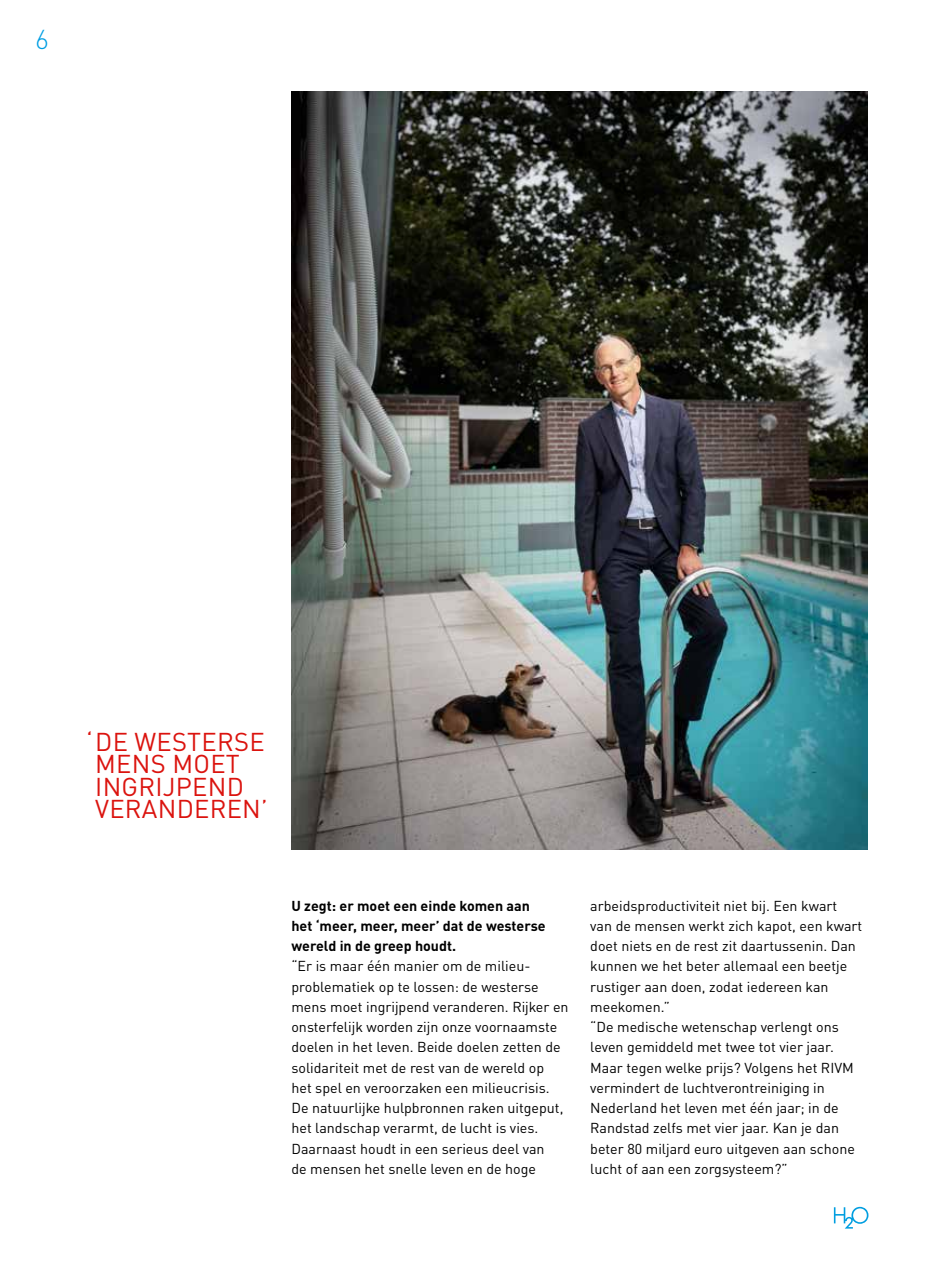
<style>
.page{position:relative;width:936px;height:1263px;background:#fff}
.page>*{position:absolute;margin:0;border:0;box-sizing:border-box;transform-origin:0 0}
.t1{font:300 27px "DIN Pro";color:#009ee3}
.t2{font:25.5px/22.5px "DIN Pro";letter-spacing:.01em;color:#db130e}
.t3{font:14.25px/20.2px "DIN Pro";color:#000}
.t4{font:700 14.25px/20.2px "DIN Pro";color:#000}
</style>
<div class="page">
<svg style="left:833px;top:1207px;width:35px;height:21px"></svg>
<img style="left:291px;top:92px;width:576px;height:758px">
<h1 class="t1" style="left:35px;top:18px;width:15px">6</h1>
<h2 class="t2" style="left:95px;top:728px;width:174px;text-indent:-9px">‘DE WESTERSE<br>MENS MOET<br>INGRIJPEND<br>VERANDEREN’</h2>
<p class="t4" style="left:291px;top:894px;width:256px">U zegt: er moet een einde komen aan het ‘meer, meer, meer’ dat de westerse wereld in de greep houdt.</p>
<p class="t3" style="left:291px;top:955px;width:279px">“Er is maar één manier om de milieu&shy;problematiek op te lossen: de westerse mens moet ingrijpend veranderen. Rijker en onsterfelijk worden zijn onze voornaamste doelen in het leven. Beide doelen zetten de solidariteit met de rest van de wereld op<br>het spel en veroorzaken een milieucrisis.<br>De natuurlijke hulpbronnen raken uitgeput, het landschap verarmt, de lucht is vies.<br>Daarnaast houdt in een serieus deel van<br>de mensen het snelle leven en de hoge</p>
<p class="t3" style="left:590px;top:894px;width:273px">arbeidsproductiviteit niet bij. Een kwart van de mensen werkt zich kapot, een kwart doet niets en de rest zit daartussenin. Dan kunnen we het beter allemaal een beetje rustiger aan doen, zodat iedereen kan meekomen.”<br>“De medische wetenschap verlengt ons leven gemiddeld met twee tot vier jaar.<br>Maar tegen welke prijs? Volgens het RIVM vermindert de luchtverontreiniging in Nederland het leven met één jaar; in de Randstad zelfs met vier jaar. Kan je dan beter 80 miljard euro uitgeven aan schone lucht of aan een zorgsysteem?”</p>
</div>
